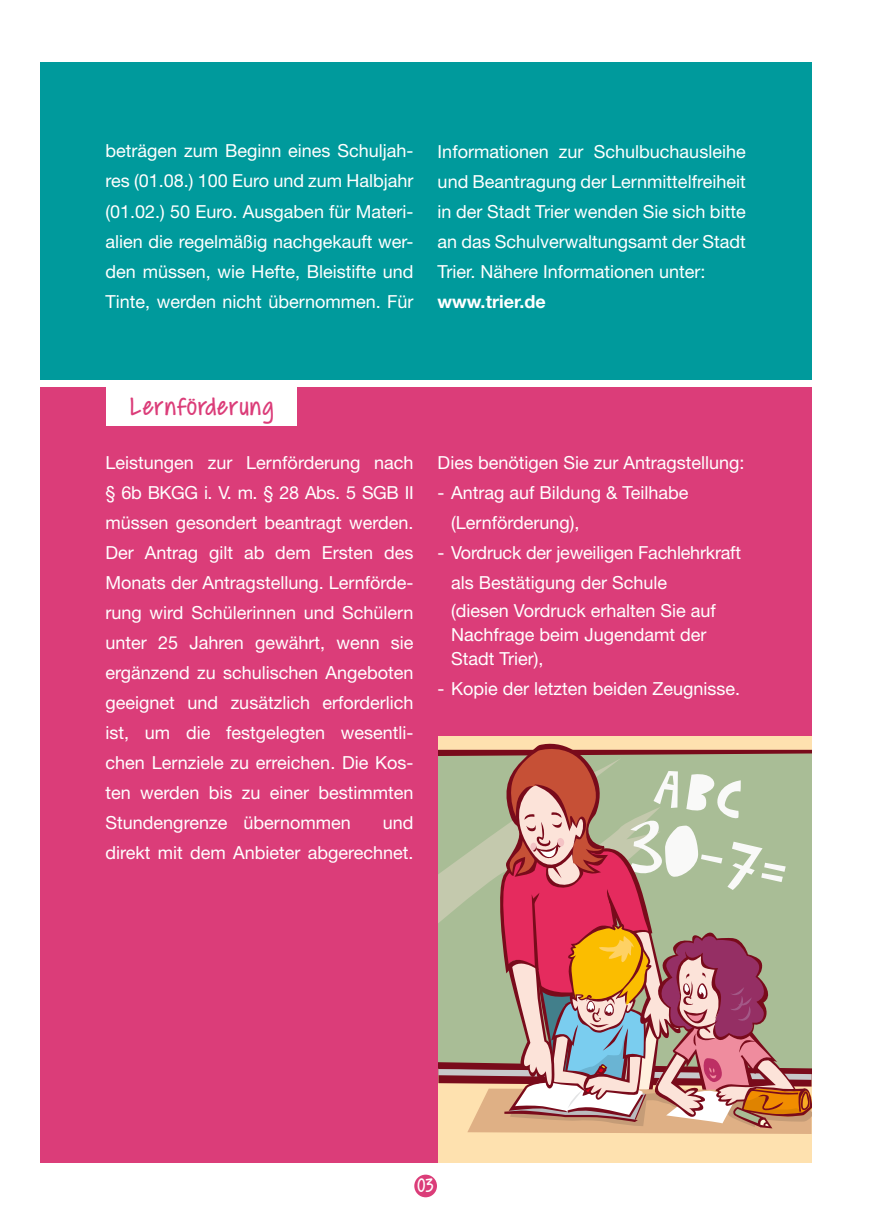
<style>
.page{position:relative;width:874px;height:1225px;background:#fff}
.page>*{position:absolute;margin:0;border:0;box-sizing:border-box;transform-origin:0 0}
.t1{font:28px "Covered By Your Grace";letter-spacing:.035em;color:#db3d79}
.t2{font:22px "Covered By Your Grace";color:#fff}
.t3{font:18px/30px "Helvetica Neue LT Std";color:#fff;text-align:justify}
.t4{font:700 18px "Helvetica Neue LT Std";color:#fff}
</style>
<div class="page">
<div style="left:40px;top:62px;width:771px;height:318px;background:#009a9c"></div>
<div style="left:40px;top:387px;width:771px;height:775px;background:#db3d79"></div>
<div style="left:438px;top:736px;width:373px;height:426px;background:#fee1af"></div>
<svg style="left:438px;top:743px;width:373px;height:391px;background:#bc9b87"></svg>
<div style="left:106px;top:386px;width:190px;height:40px;background:#fff"></div>
<div style="left:414px;top:1174px;width:23px;height:23px;background:#db3d79;border-radius:50%"></div>
<p class="t3" style="left:105px;top:136px;width:309px">beträgen zum Beginn eines Schuljah&shy;res (01.08.) 100 Euro und zum Halbjahr (01.02.) 50 Euro. Ausgaben für Materi&shy;alien die regelmäßig nachgekauft wer&shy;den müssen, wie Hefte, Bleistifte und Tinte, werden nicht übernommen. Für</p>
<p class="t3" style="left:437px;top:136px;width:309px">Informationen zur Schulbuchausleihe und Beantragung der Lernmittelfreiheit in der Stadt Trier wenden Sie sich bitte an das Schulverwaltungsamt der Stadt Trier. Nähere Informationen unter:</p>
<p class="t4" style="left:437px;top:290px;width:109px">www.trier.de</p>
<h1 class="t1" style="left:130px;top:393px;width:144px">Lernförderung</h1>
<p class="t3" style="left:105px;top:447px;width:309px">Leistungen zur Lernförderung nach § 6b BKGG i. V. m. § 28 Abs. 5 SGB II müssen gesondert beantragt werden.<br>Der Antrag gilt ab dem Ersten des Monats der Antragstellung. Lernförde&shy;rung wird Schülerinnen und Schülern unter 25 Jahren gewährt, wenn sie ergänzend zu schulischen Angeboten geeignet und zusätzlich erforderlich ist, um die festgelegten wesentli&shy;chen Lernziele zu erreichen. Die Kos&shy;ten werden bis zu einer bestimmten Stundengrenze übernommen</p>
<p class="t3" style="left:105px;top:807px;width:309px;text-align:right">und<br>direkt mit dem Anbieter abgerechnet.</p>
<p class="t3" style="left:437px;top:447px;width:308px">Dies benötigen Sie zur Antragstellung:</p>
<p class="t3" style="left:451px;top:477px;width:239px;text-indent:-14px">- Antrag auf Bildung &amp; Teilhabe (Lernförderung),</p>
<p class="t3" style="left:451px;top:537px;width:291px;text-indent:-14px">- Vordruck der jeweiligen Fachlehrkraft als Bestätigung der Schule</p>
<p class="t3" style="left:451px;top:598px;width:266px;line-height:24px;text-align:left">(diesen Vordruck erhalten Sie auf<br>Nachfrage beim Jugendamt der<br>Stadt Trier),</p>
<p class="t3" style="left:437px;top:673px;width:304px">- Kopie der letzten beiden Zeugnisse.</p>
<p class="t2" style="left:417px;top:1174px;width:18px">03</p>
</div>
